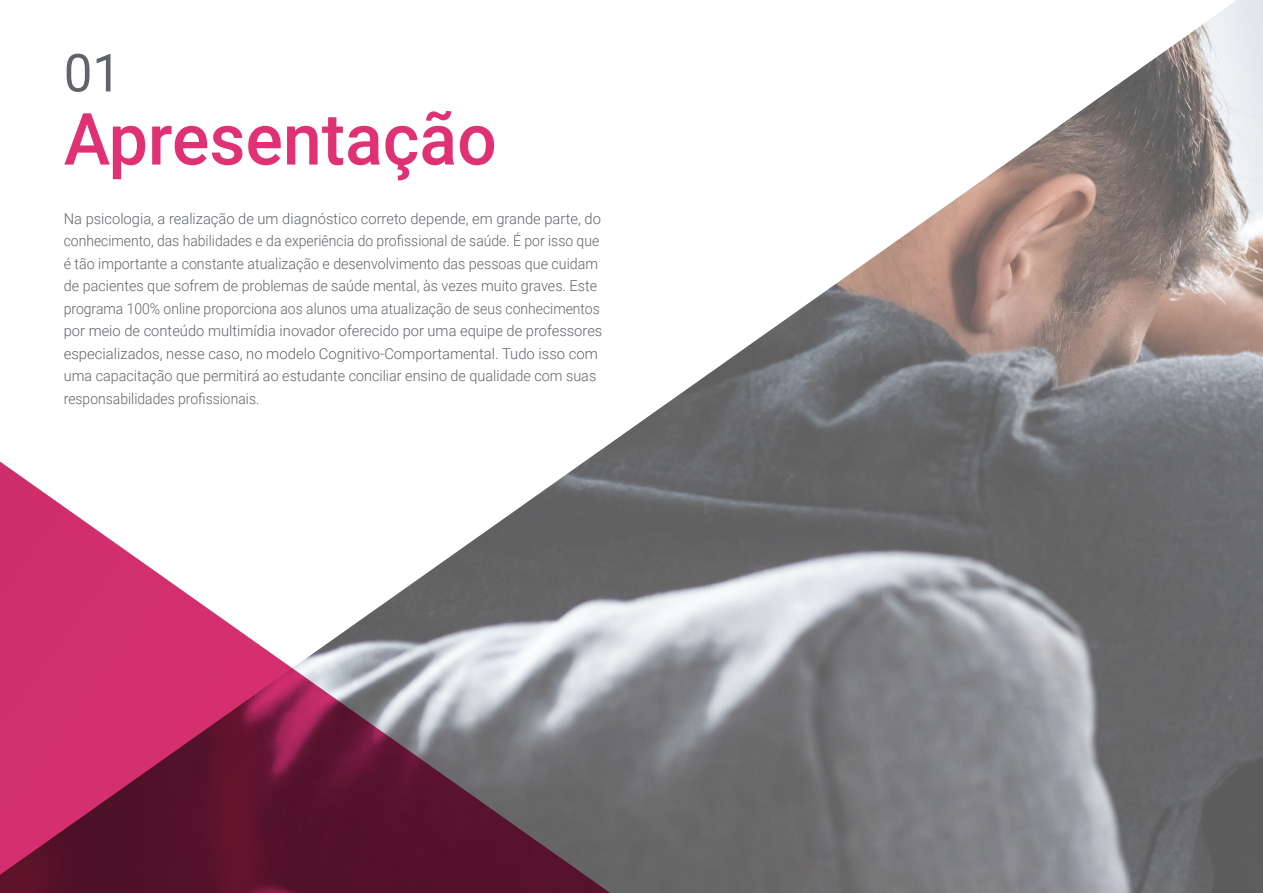
<style>
.page{position:relative;width:1263px;height:893px;background:#fff}
.page>*{position:absolute;margin:0;border:0;box-sizing:border-box;transform-origin:0 0}
.t1{font:500 72px "Roboto";color:#df3174}
.t2{font:52.5px "Roboto";color:#61646a}
.t3{font:300 15px/22.5px "Roboto";color:#61646a}
</style>
<div class="page">
<img style="left:606px;top:0;width:657px;height:893px">
<svg style="left:0;top:446px;width:640px;height:447px"></svg>
<h2 class="t2" style="left:64px;top:36px;width:59px">01</h2>
<h1 class="t1" style="left:64px;top:89px;width:435px">Apresentação</h1>
<p class="t3" style="left:64px;top:207px;width:540px">Na psicologia, a realização de um diagnóstico correto depende, em grande parte, do conhecimento, das habilidades e da experiência do profissional de saúde. É por isso que é tão importante a constante atualização e desenvolvimento das pessoas que cuidam de pacientes que sofrem de problemas de saúde mental, às vezes muito graves. Este programa 100% online proporciona aos alunos uma atualização de seus conhecimentos por meio de conteúdo multimídia inovador oferecido por uma equipe de professores especializados, nesse caso, no modelo Cognitivo-Comportamental. Tudo isso com uma capacitação que permitirá ao estudante conciliar ensino de qualidade com suas responsabilidades profissionais.</p>
</div>
